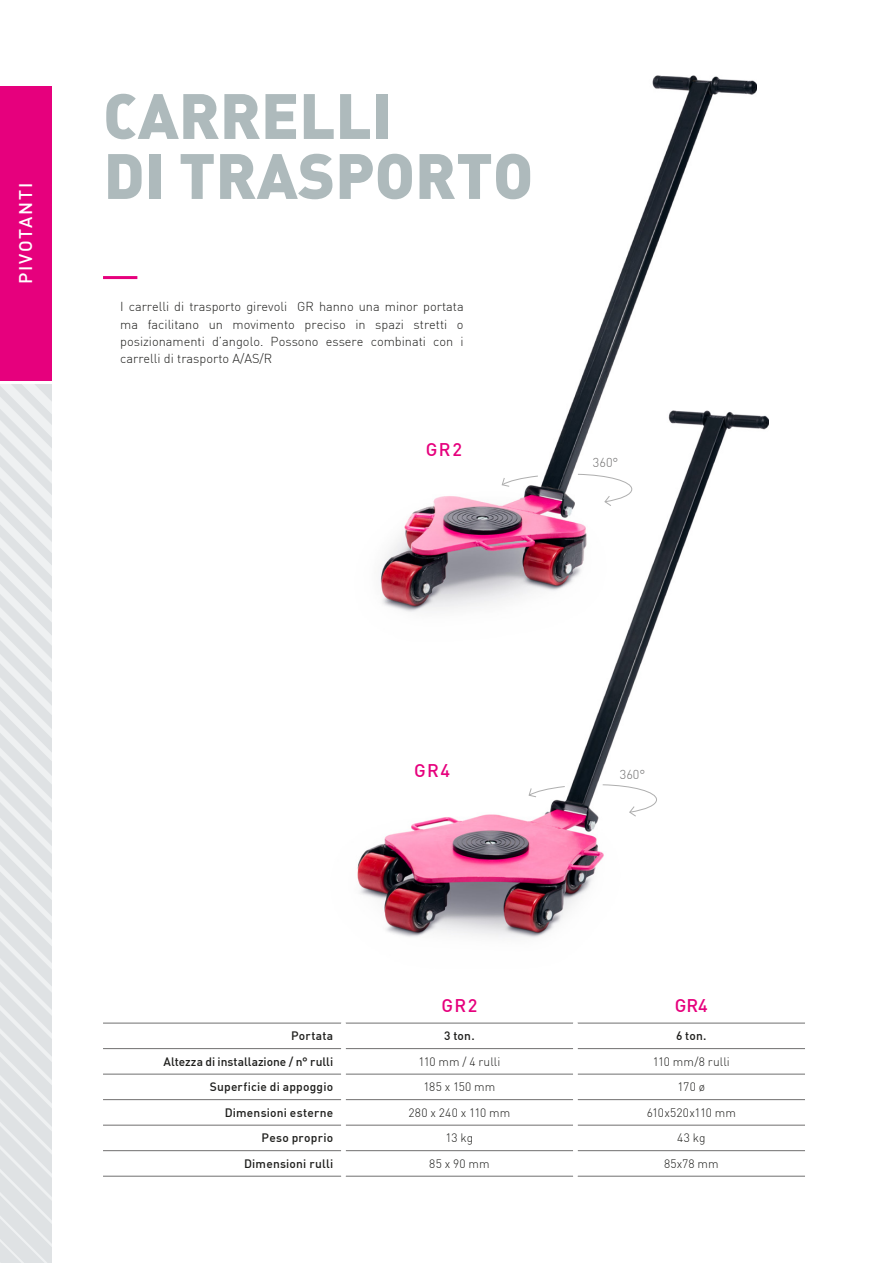
<style>
.page{position:relative;width:893px;height:1263px;background:#fff}
.page>*{position:absolute;margin:0;border:0;box-sizing:border-box;transform-origin:0 0}
.t1{font:900 63px/60px "DIN Alternate";color:#aebabc}
.t2{font:500 18px "DIN";letter-spacing:.075em;color:#e6007d}
.t3{font:500 18px "DIN";letter-spacing:.09em;color:#fff}
.t4{font:300 12.75px/17.2px "DIN";color:#1d1d1b;text-align:justify}
.t5{font:300 12.75px "DIN";color:#706f6f}
.t6{font:500 12px "DIN";letter-spacing:.015em;color:#1d1d1b}
.t7{font:300 12px "DIN";letter-spacing:.005em;color:#1d1d1b}
</style>
<div class="page">
<img style="left:569px;top:76px;width:187px;height:335px">
<img style="left:357px;top:411px;width:412px;height:527px">
<div style="left:0;top:86px;width:52px;height:295px;background:#e6007d"></div>
<svg style="left:0;top:385px;width:52px;height:878px"></svg>
<svg style="left:602px;top:784px;width:55px;height:33px"></svg>
<svg style="left:577px;top:473px;width:55px;height:34px"></svg>
<svg style="left:528px;top:786px;width:38px;height:12px"></svg>
<svg style="left:501px;top:475px;width:38px;height:12px"></svg>
<img style="left:0;top:564px;width:1px;height:699px">
<hr style="left:103px;top:1023px;width:238px;height:1px;background:#706f6f">
<hr style="left:346px;top:1023px;width:227px;height:1px;background:#706f6f">
<hr style="left:578px;top:1023px;width:227px;height:1px;background:#706f6f">
<hr style="left:103px;top:1048px;width:238px;height:1px;background:#706f6f">
<hr style="left:346px;top:1048px;width:227px;height:1px;background:#706f6f">
<hr style="left:578px;top:1048px;width:227px;height:1px;background:#706f6f">
<hr style="left:103px;top:1074px;width:238px;height:1px;background:#706f6f">
<hr style="left:346px;top:1074px;width:227px;height:1px;background:#706f6f">
<hr style="left:578px;top:1074px;width:227px;height:1px;background:#706f6f">
<hr style="left:103px;top:1099px;width:238px;height:1px;background:#706f6f">
<hr style="left:346px;top:1099px;width:227px;height:1px;background:#706f6f">
<hr style="left:578px;top:1099px;width:227px;height:1px;background:#706f6f">
<hr style="left:103px;top:1125px;width:238px;height:1px;background:#706f6f">
<hr style="left:346px;top:1125px;width:227px;height:1px;background:#706f6f">
<hr style="left:578px;top:1125px;width:227px;height:1px;background:#706f6f">
<hr style="left:103px;top:1150px;width:238px;height:1px;background:#706f6f">
<hr style="left:346px;top:1150px;width:227px;height:1px;background:#706f6f">
<hr style="left:578px;top:1150px;width:227px;height:1px;background:#706f6f">
<hr style="left:103px;top:1176px;width:238px;height:1px;background:#706f6f">
<hr style="left:346px;top:1176px;width:227px;height:1px;background:#706f6f">
<hr style="left:578px;top:1176px;width:227px;height:1px;background:#706f6f">
<hr style="left:103px;top:276px;width:34px;height:3px;background:#e6007d">
<h2 class="t3" style="left:14px;top:284px;width:103px;rotate:-90deg">PIVOTANTI</h2>
<h1 class="t1" style="left:103px;top:83px;width:432px">CARRELLI<br>DI TRASPORTO</h1>
<p class="t4" style="left:120px;top:298px;width:345px">I carrelli di trasporto girevoli GR hanno una minor portata ma facilitano un movimento preciso in spazi stretti o posizionamenti d’angolo. Possono essere combinati con i carrelli di trasporto A/AS/R</p>
<h2 class="t2" style="left:426px;top:437px;width:38px">GR2</h2>
<p class="t5" style="left:593px;top:455px;width:27px">360°</p>
<h2 class="t2" style="left:414px;top:759px;width:37px">GR4</h2>
<p class="t5" style="left:620px;top:766px;width:27px">360°</p>
<h2 class="t2" style="left:441px;top:994px;width:38px">GR2</h2>
<h2 class="t2" style="left:675px;top:994px;width:35px">GR4</h2>
<p class="t6" style="left:291px;top:1028px;width:44px">Portata</p>
<p class="t6" style="left:444px;top:1028px;width:32px">3 ton.</p>
<p class="t6" style="left:676px;top:1028px;width:32px">6 ton.</p>
<p class="t6" style="left:163px;top:1054px;width:171px">Altezza di installazione / n° rulli</p>
<p class="t7" style="left:418px;top:1054px;width:84px">110 mm / 4 rulli</p>
<p class="t7" style="left:653px;top:1054px;width:79px">110 mm/8 rulli</p>
<p class="t6" style="left:210px;top:1079px;width:125px">Superficie di appoggio</p>
<p class="t7" style="left:423px;top:1079px;width:73px">185 x 150 mm</p>
<p class="t7" style="left:678px;top:1079px;width:29px">170 ø</p>
<p class="t6" style="left:225px;top:1105px;width:110px">Dimensioni esterne</p>
<p class="t7" style="left:408px;top:1105px;width:103px">280 x 240 x 110 mm</p>
<p class="t7" style="left:647px;top:1105px;width:91px">610x520x110 mm</p>
<p class="t6" style="left:262px;top:1130px;width:73px">Peso proprio</p>
<p class="t7" style="left:446px;top:1130px;width:29px">13 kg</p>
<p class="t7" style="left:677px;top:1130px;width:30px">43 kg</p>
<p class="t6" style="left:244px;top:1156px;width:91px">Dimensioni rulli</p>
<p class="t7" style="left:429px;top:1156px;width:62px">85 x 90 mm</p>
<p class="t7" style="left:664px;top:1156px;width:56px">85x78 mm</p>
</div>
